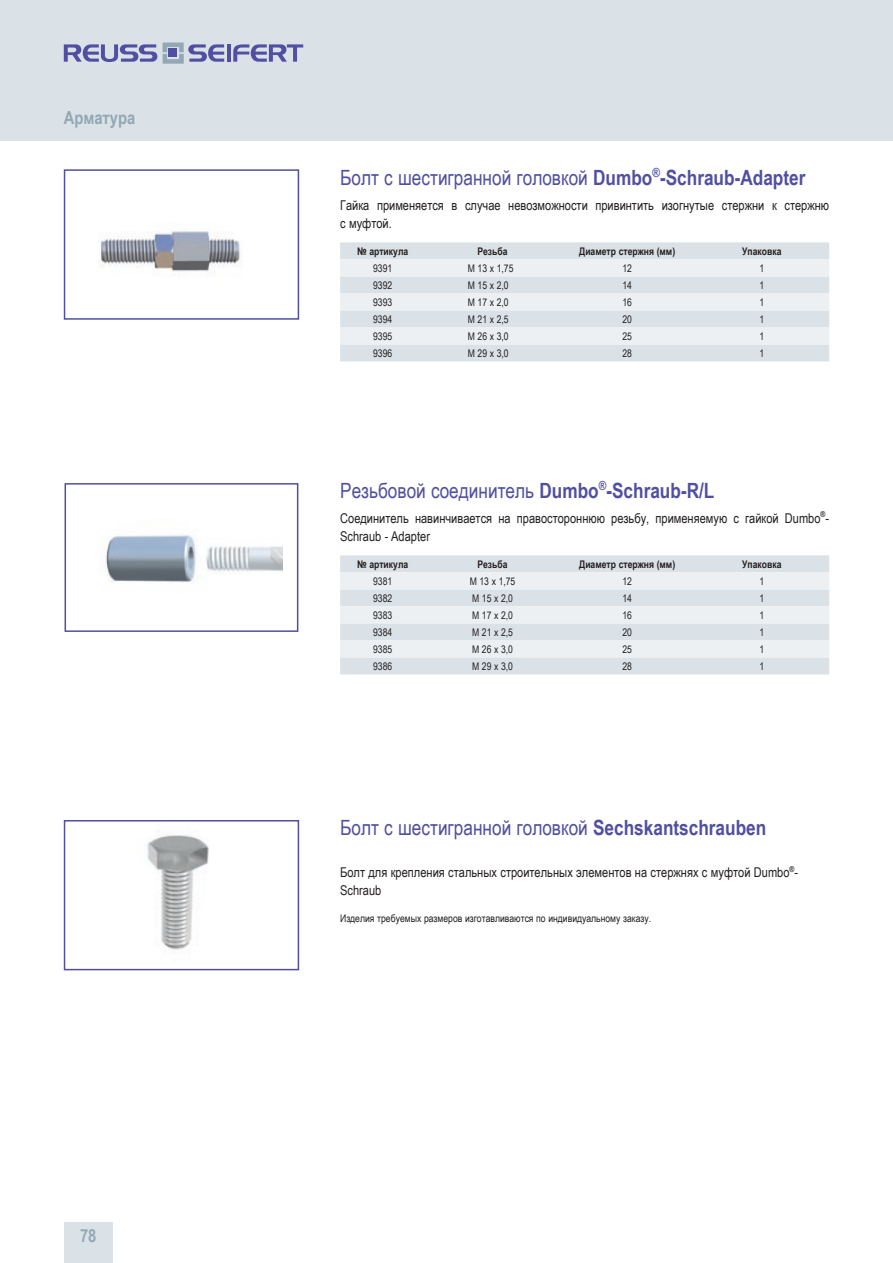
<style>
.page{position:relative;width:893px;height:1263px;background:#fff}
.page>*{position:absolute;margin:0;border:0;box-sizing:border-box;transform-origin:0 0}
.t1{font:21px "Arial Narrow";color:#504fa1}
.t2{font:700 18px "Arial Narrow";color:#92a8b4}
.t3{font:13.5px/18px "Arial Narrow";color:#231f20}
.t4{font:10.5px "Arial Narrow";color:#231f20}
.t5{font:700 10.5px "Arial Narrow";color:#231f20}
.s1{font-weight:700}
</style>
<div class="page">
<div style="left:0;top:0;width:893px;height:140px;background:#dae2e7"></div>
<div style="left:64px;top:1222px;width:49px;height:41px;background:#dae2e7"></div>
<svg style="left:64px;top:44px;width:93px;height:18px"></svg>
<hr style="left:227px;top:44px;width:4px;height:18px;background:#504fa1">
<svg style="left:233px;top:44px;width:70px;height:18px"></svg>
<svg style="left:163px;top:43px;width:61px;height:21px"></svg>
<div style="left:169px;top:49px;width:8px;height:8px;background:#504fa1"></div>
<img style="left:147px;top:835px;width:62px;height:115px">
<div style="left:64px;top:820px;width:235px;height:150px;border:2px solid #504fa1"></div>
<div style="left:340px;top:242px;width:489px;height:119px;background:#dae2e7"></div>
<svg style="left:340px;top:259px;width:489px;height:85px;background:#e5eaee"></svg>
<div style="left:340px;top:555px;width:489px;height:119px;background:#dae2e7"></div>
<svg style="left:340px;top:572px;width:489px;height:85px;background:#e5eaee"></svg>
<img style="left:99px;top:230px;width:142px;height:42px">
<div style="left:64px;top:169px;width:235px;height:151px;border:2px solid #504fa1"></div>
<img style="left:104px;top:535px;width:178px;height:48px">
<div style="left:65px;top:483px;width:233px;height:149px;border:2px solid #504fa1"></div>
<h2 class="t2" style="left:64px;top:104px;width:73px">Арматура</h2>
<h2 class="t2" style="left:80px;top:1222px;width:18px">78</h2>
<h1 class="t1" style="left:340px;top:163px;width:467px">Болт с шестигранной головкой <span class="s1">Dumbo</span><sup>®</sup><span class="s1">-Schraub-Adapter</span></h1>
<p class="t3" style="left:340px;top:195px;width:490px">Гайка применяется в случае невозможности привинтить изогнутые стержни к стержню с муфтой.</p>
<p class="t5" style="left:357px;top:243px;width:53px">№ артикула</p>
<p class="t5" style="left:477px;top:243px;width:32px">Резьба</p>
<p class="t5" style="left:579px;top:243px;width:97px">Диаметр стержня (мм)</p>
<p class="t5" style="left:742px;top:243px;width:41px">Упаковка</p>
<p class="t4" style="left:373px;top:260px;width:21px">9391</p>
<p class="t4" style="left:468px;top:260px;width:47px">M 13 x 1,75</p>
<p class="t4" style="left:622px;top:260px;width:11px">12</p>
<p class="t4" style="left:759px;top:260px;width:6px">1</p>
<p class="t4" style="left:373px;top:277px;width:21px">9392</p>
<p class="t4" style="left:468px;top:277px;width:42px">M 15 x 2,0</p>
<p class="t4" style="left:622px;top:277px;width:11px">14</p>
<p class="t4" style="left:759px;top:277px;width:6px">1</p>
<p class="t4" style="left:373px;top:294px;width:21px">9393</p>
<p class="t4" style="left:468px;top:294px;width:42px">M 17 x 2,0</p>
<p class="t4" style="left:622px;top:294px;width:11px">16</p>
<p class="t4" style="left:759px;top:294px;width:6px">1</p>
<p class="t4" style="left:373px;top:311px;width:21px">9394</p>
<p class="t4" style="left:468px;top:311px;width:42px">M 21 x 2,5</p>
<p class="t4" style="left:622px;top:311px;width:11px">20</p>
<p class="t4" style="left:759px;top:311px;width:6px">1</p>
<p class="t4" style="left:373px;top:328px;width:21px">9395</p>
<p class="t4" style="left:468px;top:328px;width:42px">M 26 x 3,0</p>
<p class="t4" style="left:622px;top:328px;width:11px">25</p>
<p class="t4" style="left:759px;top:328px;width:6px">1</p>
<p class="t4" style="left:373px;top:345px;width:21px">9396</p>
<p class="t4" style="left:468px;top:345px;width:42px">M 29 x 3,0</p>
<p class="t4" style="left:622px;top:345px;width:11px">28</p>
<p class="t4" style="left:759px;top:345px;width:6px">1</p>
<h1 class="t1" style="left:340px;top:476px;width:376px">Резьбовой соединитель <span class="s1">Dumbo</span><sup>®</sup><span class="s1">-Schraub-R/L</span></h1>
<p class="t3" style="left:340px;top:508px;width:490px">Соединитель навинчивается на правостороннюю резьбу, применяемую с гайкой Dumbo<sup>®</sup>-<br>Schraub - Adapter</p>
<p class="t5" style="left:357px;top:556px;width:53px">№ артикула</p>
<p class="t5" style="left:477px;top:556px;width:32px">Резьба</p>
<p class="t5" style="left:579px;top:556px;width:97px">Диаметр стержня (мм)</p>
<p class="t5" style="left:742px;top:556px;width:41px">Упаковка</p>
<p class="t4" style="left:373px;top:573px;width:21px">9381</p>
<p class="t4" style="left:470px;top:573px;width:47px">M 13 x 1,75</p>
<p class="t4" style="left:622px;top:573px;width:11px">12</p>
<p class="t4" style="left:759px;top:573px;width:6px">1</p>
<p class="t4" style="left:373px;top:590px;width:21px">9382</p>
<p class="t4" style="left:472px;top:590px;width:42px">M 15 x 2,0</p>
<p class="t4" style="left:622px;top:590px;width:11px">14</p>
<p class="t4" style="left:759px;top:590px;width:6px">1</p>
<p class="t4" style="left:373px;top:607px;width:21px">9383</p>
<p class="t4" style="left:472px;top:607px;width:42px">M 17 x 2,0</p>
<p class="t4" style="left:622px;top:607px;width:11px">16</p>
<p class="t4" style="left:759px;top:607px;width:6px">1</p>
<p class="t4" style="left:373px;top:624px;width:21px">9384</p>
<p class="t4" style="left:472px;top:624px;width:42px">M 21 x 2,5</p>
<p class="t4" style="left:622px;top:624px;width:11px">20</p>
<p class="t4" style="left:759px;top:624px;width:6px">1</p>
<p class="t4" style="left:373px;top:641px;width:21px">9385</p>
<p class="t4" style="left:472px;top:641px;width:42px">M 26 x 3,0</p>
<p class="t4" style="left:622px;top:641px;width:11px">25</p>
<p class="t4" style="left:759px;top:641px;width:6px">1</p>
<p class="t4" style="left:373px;top:658px;width:21px">9386</p>
<p class="t4" style="left:472px;top:658px;width:42px">M 29 x 3,0</p>
<p class="t4" style="left:622px;top:658px;width:11px">28</p>
<p class="t4" style="left:759px;top:658px;width:6px">1</p>
<h1 class="t1" style="left:340px;top:812px;width:428px">Болт с шестигранной головкой <span class="s1">Sechskantschrauben</span></h1>
<p class="t3" style="left:340px;top:863px;width:459px">Болт для крепления стальных строительных элементов на стержнях с муфтой Dumbo<sup>®</sup>-<br>Schraub</p>
<p class="t4" style="left:340px;top:911px;width:312px">Изделия требуемых размеров изготавливаются по индивидуальному заказу.</p>
</div>
